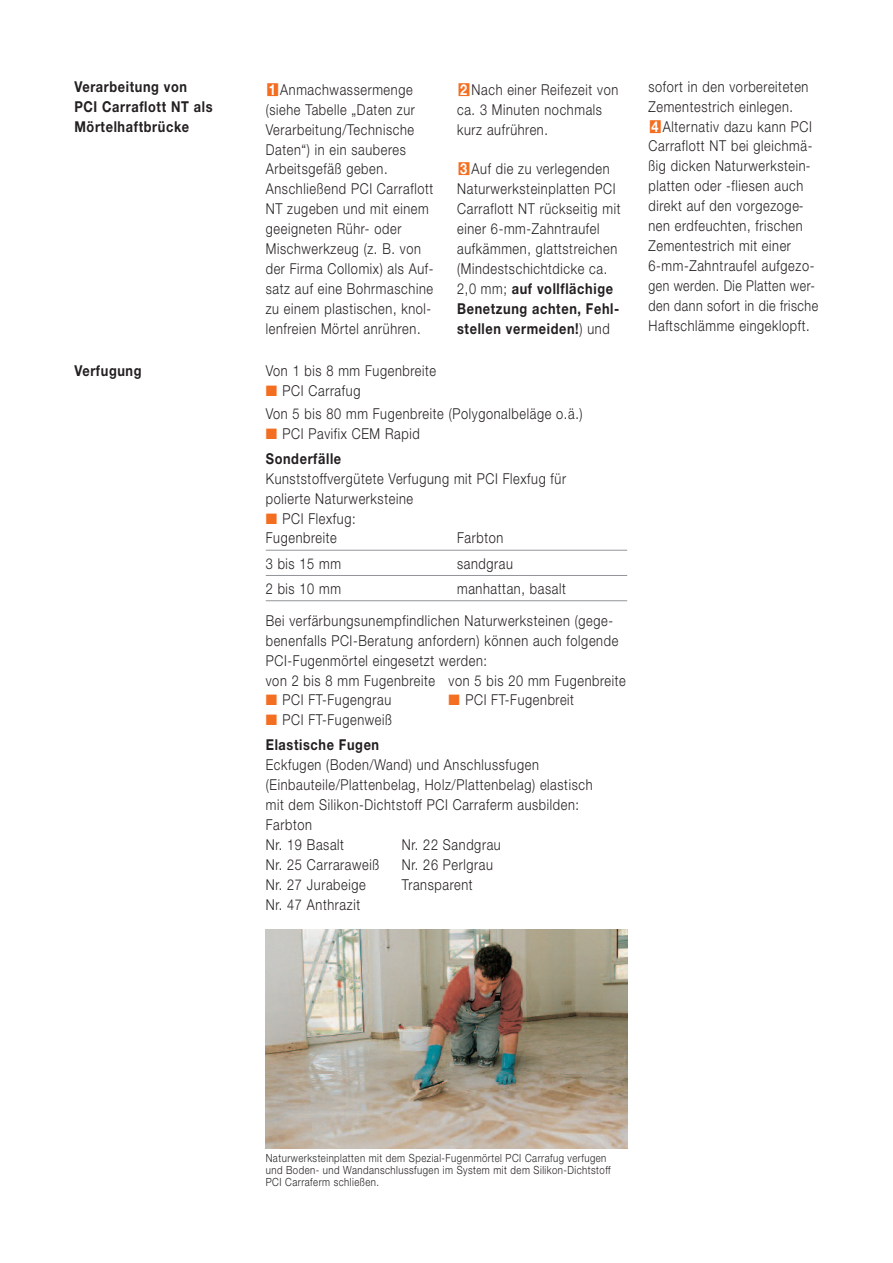
<style>
.page{position:relative;width:893px;height:1263px;background:#fff}
.page>*{position:absolute;margin:0;border:0;box-sizing:border-box;transform-origin:0 0}
.t1{font:300 15px/20px "Helvetica Neue LT Pro";letter-spacing:.05em;color:#231f20;scale:.85 1}
.t2{font:700 15px/20px "Helvetica Neue LT Pro";letter-spacing:.05em;color:#231f20;scale:.85 1}
.t3{font:700 15px/20px "Helvetica Neue";letter-spacing:.05em;color:#231f20;scale:.85 1}
.t4{font:300 11.25px/12px "Helvetica Neue LT Pro";letter-spacing:.05em;color:#231f20;scale:.85 1}
.s1{font-family:"Li Gothic Med";font-weight:400;font-size:16.5px;color:#f36e21}
.s2{font-weight:700;color:#fff}
.s3{font-family:"Helvetica Neue LT Pro";font-weight:300}
.s4{color:#f36e21}
.s5{font-weight:700}
</style>
<div class="page">
<img style="left:266px;top:929px;width:361px;height:219px">
<hr style="left:266px;top:550px;width:361px;height:1px;background:#939598">
<hr style="left:266px;top:575px;width:361px;height:1px;background:#939598">
<hr style="left:266px;top:600px;width:361px;height:1px;background:#939598">
<p class="t2" style="left:74px;top:78px;width:164px">Verarbeitung von<br>PCI Carraflott NT als<br>Mörtelhaftbrücke</p>
<p class="t1" style="left:266px;top:81px;width:199px"><span class="s1">█</span><span class="s2">1</span> Anmachwassermenge (siehe Tabelle „Daten zur<br>Verarbeitung/Technische<br>Daten“) in ein sauberes<br>Arbeitsgefäß geben.<br>Anschließend PCI Carraflott<br>NT zugeben und mit einem geeigneten Rühr- oder<br>Mischwerkzeug (z. B. von der Firma Collomix) als Auf&shy;satz auf eine Bohrmaschine zu einem plastischen, knol&shy;lenfreien Mörtel anrühren.</p>
<p class="t1" style="left:457px;top:81px;width:191px"><span class="s1">█</span><span class="s2">2</span> Nach einer Reifezeit von ca. 3 Minuten nochmals kurz aufrühren.</p>
<p class="t1" style="left:457px;top:161px;width:194px"><span class="s1">█</span><span class="s2">3</span> Auf die zu verlegenden<br>Naturwerksteinplatten PCI<br>Carraflott NT rückseitig mit einer 6-mm-Zahntraufel aufkämmen, glattstreichen (Mindestschichtdicke ca.</p>
<p class="t3" style="left:457px;top:280px;width:192px"><span class="s3">2,0 mm;</span> auf vollflächige<br>Benetzung achten, Fehl&shy;stellen vermeiden!<span class="s3">) und</span></p>
<p class="t2" style="left:74px;top:362px;width:81px">Verfugung</p>
<p class="t1" style="left:266px;top:362px;width:202px">Von 1 bis 8 mm Fugenbreite</p>
<p class="t1" style="left:266px;top:380px;width:374px;line-height:23.1px"><span class="s4">■</span> PCI Carrafug<br>Von 5 bis 80 mm Fugenbreite (Polygonalbeläge o.ä.)</p>
<p class="t1" style="left:266px;top:425px;width:183px"><span class="s4">■</span> PCI Pavifix CEM Rapid</p>
<p class="t2" style="left:266px;top:450px;width:90px">Sonderfälle</p>
<p class="t1" style="left:266px;top:470px;width:355px">Kunststoffvergütete Verfugung mit PCI Flexfug für polierte Naturwerksteine</p>
<p class="t1" style="left:266px;top:510px;width:107px"><span class="s4">■</span> PCI Flexfug:<br>Fugenbreite</p>
<p class="t1" style="left:457px;top:529px;width:56px">Farbton</p>
<p class="t1" style="left:266px;top:555px;width:90px">3 bis 15 mm</p>
<p class="t1" style="left:457px;top:555px;width:67px">sandgrau</p>
<p class="t1" style="left:266px;top:580px;width:90px">2 bis 10 mm</p>
<p class="t1" style="left:266px;top:574px;width:410px;line-height:31.7px;text-indent:191px">manhattan, basalt<br>Bei verfärbungsunempfindlichen Naturwerksteinen (gege-</p>
<p class="t1" style="left:266px;top:632px;width:425px">benenfalls PCI-Beratung anfordern) können auch folgende<br>PCI-Fugenmörtel eingesetzt werden:<br>von 2 bis 8 mm Fugenbreite von 5 bis 20 mm Fugenbreite</p>
<p class="t1" style="left:266px;top:691px;width:149px"><span class="s4">■</span> PCI FT-Fugengrau</p>
<p class="t1" style="left:449px;top:691px;width:149px"><span class="s4">■</span> PCI FT-Fugenbreit</p>
<p class="t1" style="left:266px;top:709px;width:150px;line-height:25px"><span class="s4">■</span> PCI FT-Fugenweiß<br><span class="s5">Elastische Fugen</span></p>
<p class="t1" style="left:266px;top:756px;width:386px">Eckfugen (Boden/Wand) und Anschlussfugen (Einbauteile/Plattenbelag, Holz/Plattenbelag) elastisch mit dem Silikon-Dichtstoff PCI Carraferm ausbilden:<br>Farbton<br>Nr. 19 Basalt</p>
<p class="t1" style="left:402px;top:836px;width:118px">Nr. 22 Sandgrau</p>
<p class="t1" style="left:266px;top:856px;width:135px">Nr. 25 Carraraweiß</p>
<p class="t1" style="left:402px;top:856px;width:109px">Nr. 26 Perlgrau</p>
<p class="t1" style="left:266px;top:876px;width:119px">Nr. 27 Jurabeige</p>
<p class="t1" style="left:402px;top:876px;width:85px">Transparent</p>
<p class="t1" style="left:266px;top:896px;width:113px">Nr. 47 Anthrazit</p>
<p class="t1" style="left:648px;top:78px;width:201px">sofort in den vorbereiteten<br>Zementestrich einlegen.<br><span class="s1">█</span><span class="s2">4</span> Alternativ dazu kann PCI<br>Carraflott NT bei gleichmä&shy;ßig dicken Naturwerkstein&shy;platten oder -fliesen auch direkt auf den vorgezoge&shy;nen erdfeuchten, frischen<br>Zementestrich mit einer<br>6-mm-Zahntraufel aufgezo&shy;gen werden. Die Platten wer&shy;den dann sofort in die frische<br>Haftschlämme eingeklopft.</p>
<p class="t4" style="left:266px;top:1153px;width:407px">Naturwerksteinplatten mit dem Spezial-Fugenmörtel PCI Carrafug verfugen und Boden- und Wandanschlussfugen im System mit dem Silikon-Dichtstoff<br>PCI Carraferm schließen.</p>
</div>
